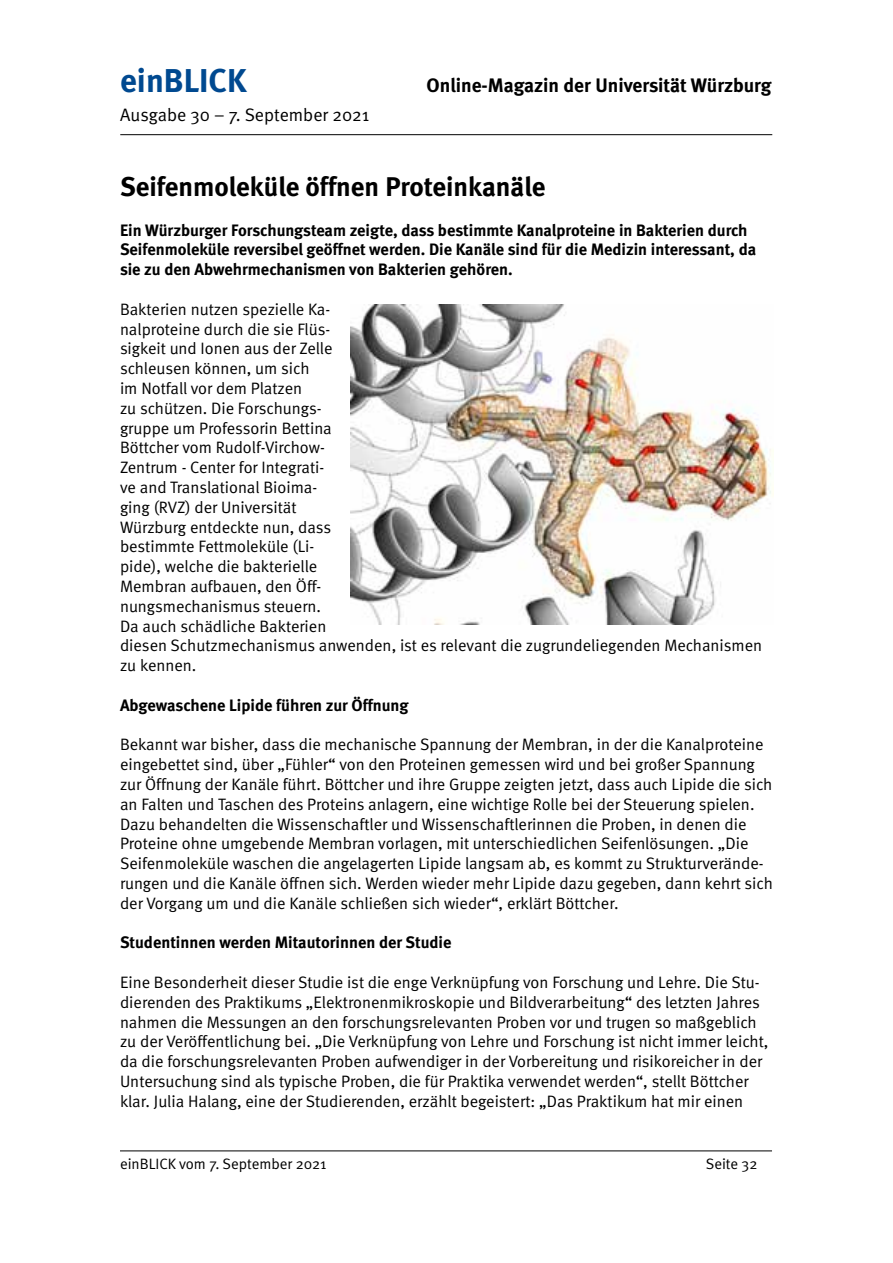
<style>
.page{position:relative;width:893px;height:1263px;background:#fff}
.page>*{position:absolute;margin:0;border:0;box-sizing:border-box;transform-origin:0 0}
.t1{font:700 33px "Meta";color:#004990}
.t2{font:700 27px "Meta";color:#000}
.t3{font:700 19.5px "Meta";color:#000}
.t4{font:18px "Meta Normal";color:#000}
.t5{font:16.5px/19.8px "Meta Normal";color:#000}
.t6{font:700 16.5px/19.8px "Meta";color:#000}
.t7{font:15px "Meta Normal";color:#000}
</style>
<div class="page">
<hr style="left:120px;top:134px;width:652px;height:1px;background:#000">
<hr style="left:120px;top:1150px;width:652px;height:1px;background:#000">
<img style="left:350px;top:304px;width:423px;height:320px">
<h1 class="t1" style="left:120px;top:61px;width:128px">einBLICK</h1>
<p class="t3" style="left:427px;top:74px;width:346px">Online-Magazin der Universität Würzburg</p>
<p class="t4" style="left:120px;top:105px;width:251px">Ausgabe 30 – 7. September 2021</p>
<h2 class="t2" style="left:120px;top:170px;width:427px">Seifenmoleküle öffnen Proteinkanäle</h2>
<p class="t6" style="left:120px;top:220px;width:638px">Ein Würzburger Forschungsteam zeigte, dass bestimmte Kanalproteine in Bakterien durch<br>Seifenmoleküle reversibel geöffnet werden. Die Kanäle sind für die Medizin interessant, da sie zu den Abwehrmechanismen von Bakterien gehören.</p>
<p class="t5" style="left:120px;top:299px;width:644px">Bakterien nutzen spezielle Ka-<br>nalproteine durch die sie Flüs-<br>sigkeit und Ionen aus der Zelle<br>schleusen können, um sich<br>im Notfall vor dem Platzen<br>zu schützen. Die Forschungs-<br>gruppe um Professorin Bettina<br>Böttcher vom Rudolf-Virchow-<br>Zentrum - Center for Integrati-<br>ve and Translational Bioima-<br>ging (RVZ) der Universität<br>Würzburg entdeckte nun, dass<br>bestimmte Fettmoleküle (Li-<br>pide), welche die bakterielle<br>Membran aufbauen, den Öff-<br>nungsmechanismus steuern.<br>Da auch schädliche Bakterien<br>diesen Schutzmechanismus anwenden, ist es relevant die zugrundeliegenden Mechanismen zu kennen.</p>
<p class="t6" style="left:120px;top:695px;width:290px">Abgewaschene Lipide führen zur Öffnung</p>
<p class="t5" style="left:120px;top:735px;width:654px">Bekannt war bisher, dass die mechanische Spannung der Membran, in der die Kanalproteine eingebettet sind, über „Fühler“ von den Proteinen gemessen wird und bei großer Spannung zur Öffnung der Kanäle führt. Böttcher und ihre Gruppe zeigten jetzt, dass auch Lipide die sich an Falten und Taschen des Proteins anlagern, eine wichtige Rolle bei der Steuerung spielen.<br>Dazu behandelten die Wissenschaftler und Wissenschaftlerinnen die Proben, in denen die Proteine ohne umgebende Membran vorlagen, mit unterschiedlichen Seifenlösungen. „Die Seifenmoleküle waschen die angelagerten Lipide langsam ab, es kommt zu Strukturverände&shy;rungen und die Kanäle öffnen sich. Werden wieder mehr Lipide dazu gegeben, dann kehrt sich der Vorgang um und die Kanäle schließen sich wieder“, erklärt Böttcher.</p>
<p class="t6" style="left:120px;top:933px;width:333px">Studentinnen werden Mitautorinnen der Studie</p>
<p class="t5" style="left:120px;top:972px;width:650px">Eine Besonderheit dieser Studie ist die enge Verknüpfung von Forschung und Lehre. Die Stu&shy;dierenden des Praktikums „Elektronenmikroskopie und Bildverarbeitung“ des letzten Jahres nahmen die Messungen an den forschungsrelevanten Proben vor und trugen so maßgeblich zu der Veröffentlichung bei. „Die Verknüpfung von Lehre und Forschung ist nicht immer leicht, da die forschungsrelevanten Proben aufwendiger in der Vorbereitung und risikoreicher in der Untersuchung sind als typische Proben, die für Praktika verwendet werden“, stellt Böttcher klar. Julia Halang, eine der Studierenden, erzählt begeistert: „Das Praktikum hat mir einen</p>
<p class="t7" style="left:120px;top:1155px;width:208px">einBLICK vom 7. September 2021</p>
<p class="t7" style="left:706px;top:1155px;width:53px">Seite 32</p>
</div>
